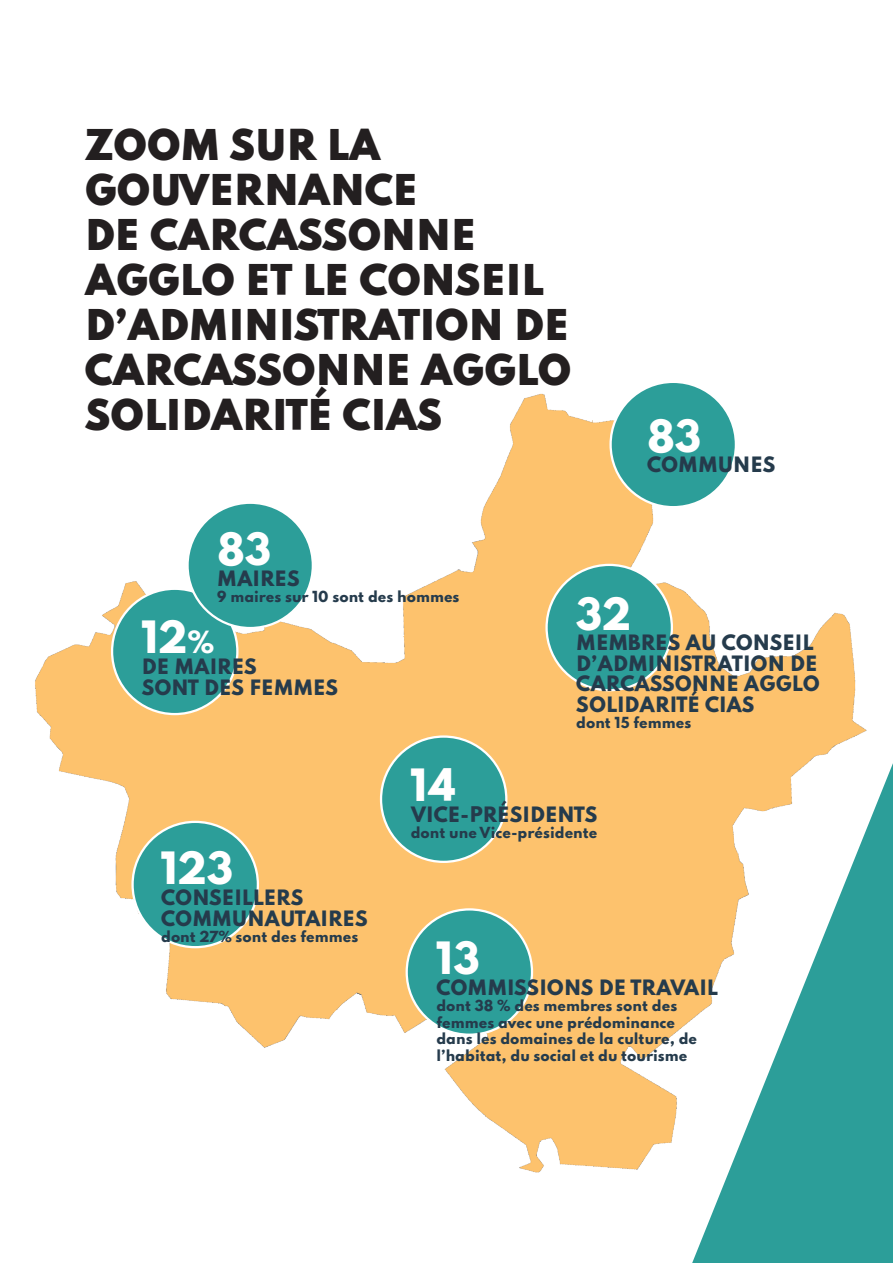
<style>
.page{position:relative;width:893px;height:1263px;background:#fff}
.page>*{position:absolute;margin:0;border:0;box-sizing:border-box;transform-origin:0 0}
.t1{font:800 39.3px "Spartan";color:#fff}
.t2{font:900 37.5px/45px "Spartan";color:#231f20}
.t3{font:800 18.75px/20.5px "Spartan";color:#253b4c}
.t4{font:800 13.5px/16.5px "Spartan";color:#253b4c}
.s1{font-size:27px}
</style>
<div class="page">
<img style="left:35px;top:393px;width:832px;height:780px">
<svg style="left:692px;top:763px;width:201px;height:500px"></svg>
<div style="left:611px;top:382px;width:125px;height:125px;background:#2c9e99;border-radius:50%"></div>
<div style="left:133px;top:822px;width:125px;height:125px;background:#2c9e99;border-radius:50%"></div>
<div style="left:381px;top:736px;width:125px;height:126px;background:#2c9e99;border-radius:50%"></div>
<div style="left:407px;top:909px;width:125px;height:126px;background:#2c9e99;border-radius:50%"></div>
<div style="left:547px;top:565px;width:125px;height:125px;background:#2c9e99;border-radius:50%"></div>
<div style="left:112px;top:589px;width:125px;height:125px;background:#2c9e99;border-radius:50%"></div>
<div style="left:188px;top:503px;width:125px;height:125px;background:#2c9e99;border-radius:50%"></div>
<h2 class="t2" style="left:85px;top:120px;width:488px">ZOOM SUR LA<br>GOUVERNANCE<br>DE CARCASSONNE<br>AGGLO ET LE CONSEIL<br>D’ADMINISTRATION DE<br>CARCASSONNE AGGLO<br>SOLIDARITÉ CIAS</h2>
<h1 class="t1" style="left:647px;top:405px;width:56px">83</h1>
<h3 class="t3" style="left:647px;top:454px;width:130px">COMMUNES</h3>
<h1 class="t1" style="left:217px;top:519px;width:56px">83</h1>
<h3 class="t3" style="left:217px;top:567px;width:84px">MAIRES</h3>
<p class="t4" style="left:217px;top:588px;width:244px">9 maires sur 10 sont des hommes</p>
<h1 class="t1" style="left:142px;top:607px;width:74px">12<span class="s1">%</span></h1>
<h3 class="t3" style="left:142px;top:655px;width:198px">DE MAIRES<br>SONT DES FEMMES</h3>
<h1 class="t1" style="left:576px;top:583px;width:57px">32</h1>
<h3 class="t3" style="left:576px;top:631px;width:245px">MEMBRES AU CONSEIL<br>D’ADMINISTRATION DE<br>CARCASSONNE AGGLO<br>SOLIDARITÉ CIAS</h3>
<p class="t4" style="left:576px;top:714px;width:117px">dont 15 femmes</p>
<h1 class="t1" style="left:161px;top:838px;width:74px">123</h1>
<h3 class="t3" style="left:161px;top:886px;width:208px">CONSEILLERS<br>COMMUNAUTAIRES</h3>
<p class="t4" style="left:161px;top:928px;width:199px">dont 27% sont des femmes</p>
<h1 class="t1" style="left:411px;top:754px;width:47px">14</h1>
<h3 class="t3" style="left:411px;top:803px;width:188px">VICE-PRÉSIDENTS</h3>
<p class="t4" style="left:411px;top:824px;width:188px">dont une Vice-présidente</p>
<h1 class="t1" style="left:436px;top:927px;width:45px">13</h1>
<h3 class="t3" style="left:436px;top:976px;width:283px">COMMISSIONS DE TRAVAIL</h3>
<p class="t4" style="left:436px;top:997px;width:262px">dont 38 % des membres sont des femmes avec une prédominance dans les domaines de la culture, de l’habitat, du social et du tourisme</p>
</div>
